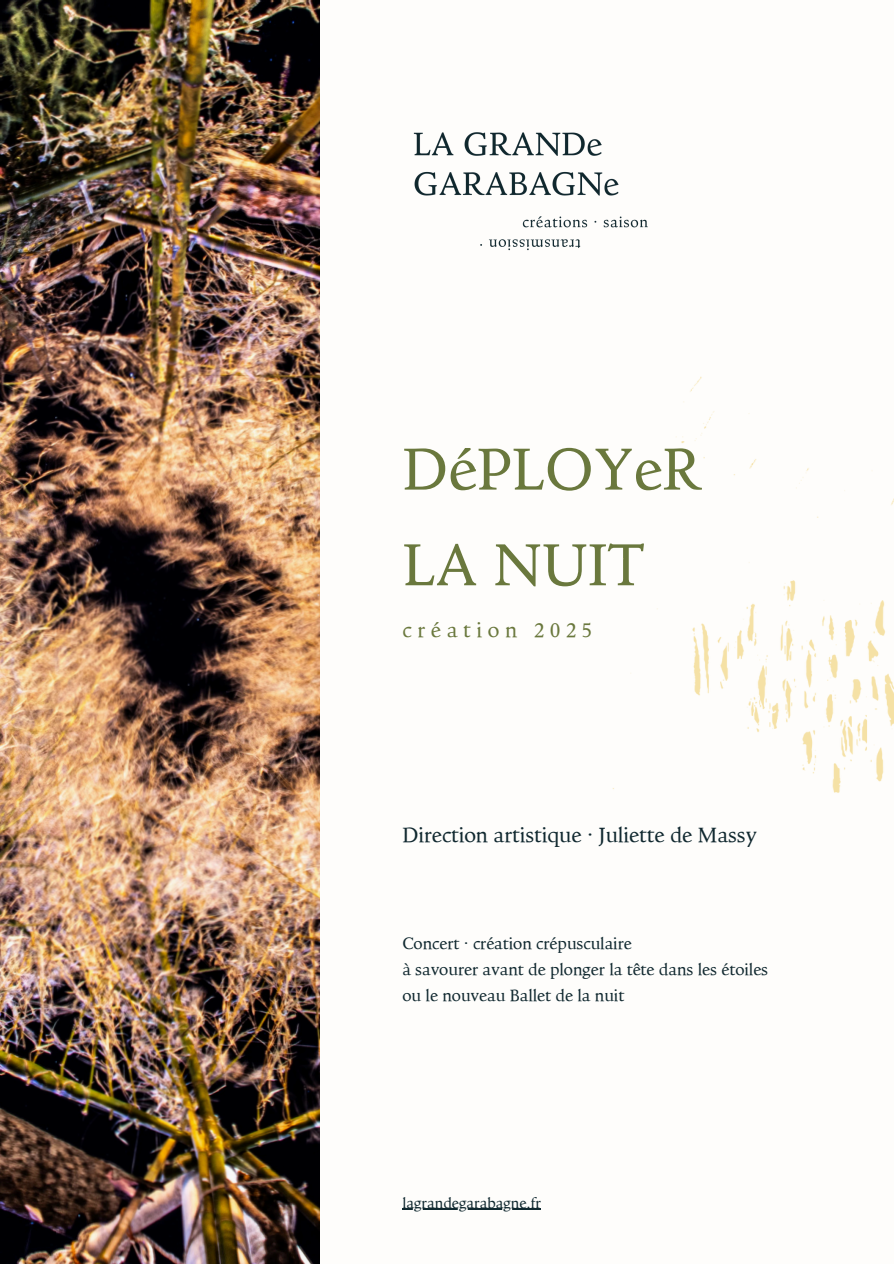
<style>
.page{position:relative;width:894px;height:1264px;background:#fff}
.page>*{position:absolute;margin:0;border:0;box-sizing:border-box;transform-origin:0 0}
.t1{font:60.15px/95.7px "Goodchild";color:#6a783d}
.t2{font:21.15px "Goodchild";color:#10282f}
.t3{font:21.15px "Goodchild";letter-spacing:.27em;color:#6a783d}
.t4{font:16.65px/25.8px "Goodchild";color:#10282f}
.t5{font:15px "Goodchild";color:#10282f}
</style>
<div class="page">
<div style="left:0;top:0;width:893px;height:1263px;background:#fefaf7"></div>
<img style="left:0;top:0;width:320px;height:1263px">
<img style="left:413px;top:132px;width:235px;height:119px">
<img style="left:613px;top:377px;width:280px;height:416px">
<hr style="left:402px;top:1208px;width:138px;height:1px;background:#10282f">
<p class="t1" style="left:402px;top:422px;width:301px">DéPLOYeR<br>LA NUIT</p>
<p class="t3" style="left:402px;top:617px;width:190px">création 2025</p>
<p class="t2" style="left:402px;top:822px;width:355px">Direction artistique · Juliette de Massy</p>
<p class="t4" style="left:402px;top:930px;width:367px">Concert · création crépusculaire<br>à savourer avant de plonger la tête dans les étoiles ou le nouveau Ballet de la nuit</p>
<p class="t5" style="left:402px;top:1193px;width:140px">lagrandegarabagne.fr</p>
</div>
